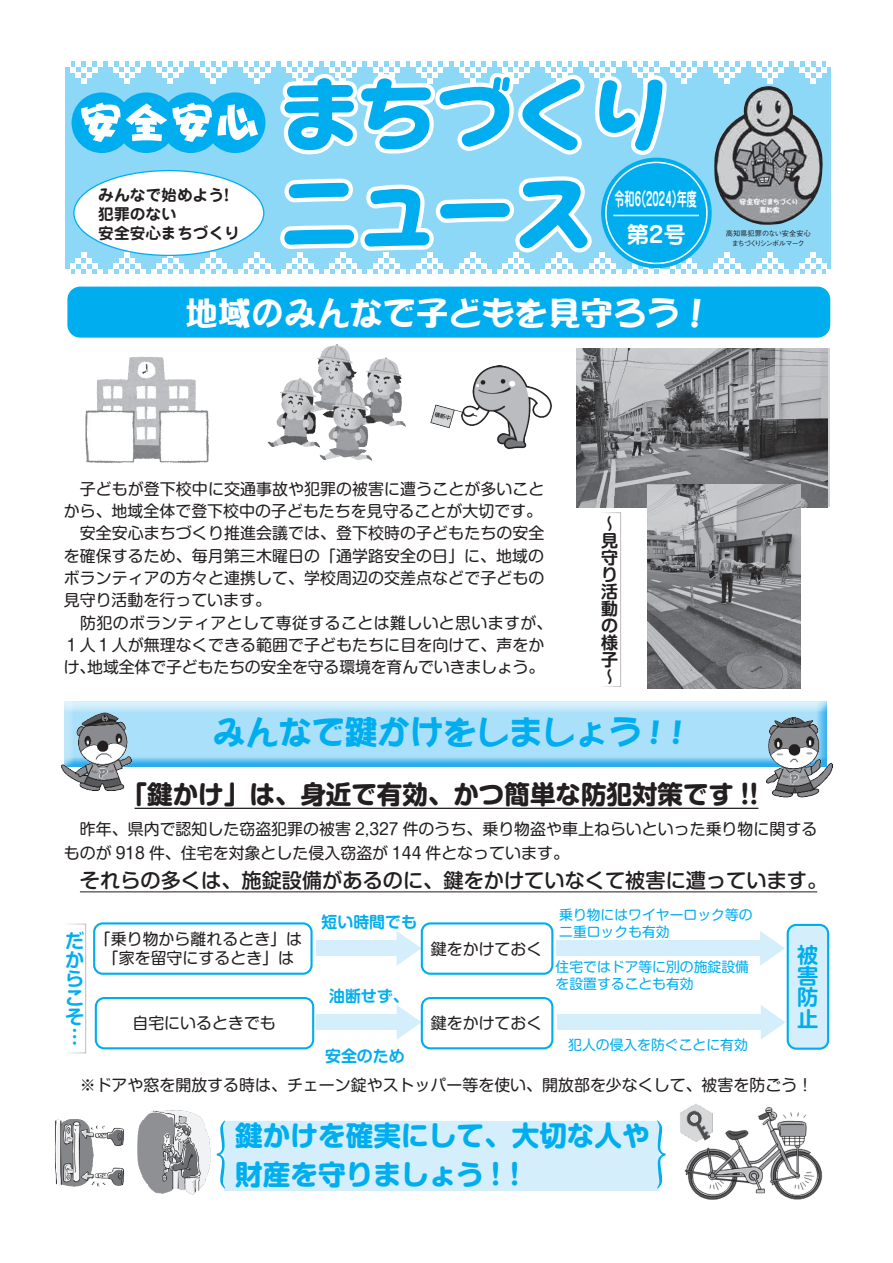
<style>
.page{position:relative;width:893px;height:1263px;background:#fff}
.page>*{position:absolute;margin:0;border:0;box-sizing:border-box;transform-origin:0 0}
.t1{font:300 70.2px "Ryumin Pro";color:#00aeef}
.t2{font:33px "DFPOP1 Std W12";color:#fff}
.t3{font:33px "DFPOP1 Std W12";color:#00aeef}
.t4{font:700 27.6px "Shin M Go Pro";color:#00aeef}
.t5{font:700 25.5px "Shin M Go Pro";color:#231f20}
.t6{font:700 22.5px "Jun 501 Pro";color:#fff}
.t7{font:700 21.3px/21.3px "Shin M Go Pro De";color:#00aeef;text-align:justify}
.t8{font:500 20.25px "Shin M Go Pro";color:#231f20}
.t9{font:700 19.2px/19.2px "Shin M Go Pro De";color:#00aeef;text-align:justify}
.t10{font:700 18.75px "Jun 501 Pro";color:#fff;scale:.54 1}
.t11{font:700 16.95px/17px "Shin M Go Pro De";color:#231f20}
.t12{font:15.9px/22.4px "Shin M Go Pro";color:#231f20}
.t13{font:700 15.9px "Shin M Go Pro De";color:#00aeef}
.t14{font:700 15.75px/18.9px "Jun 501 Pro";color:#231f20}
.t15{font:13.8px/17px "Shin M Go Pro";color:#00aeef}
.t16{font:500 7.2px/10.1px "Gothic BBB Pro";letter-spacing:-.08em;color:#231f20;text-align:center}
.s1{font-weight:400}
</style>
<div class="page">
<div style="left:224px;top:1121px;width:434px;height:70px;background:#d4effb"></div>
<div style="left:67px;top:287px;width:763px;height:51px;background:#00aeef;border-radius:13px"></div>
<img style="left:576px;top:349px;width:251px;height:158px">
<img style="left:647px;top:485px;width:153px;height:204px">
<img style="left:430px;top:365px;width:122px;height:85px">
<img style="left:267px;top:344px;width:139px;height:117px">
<img style="left:85px;top:356px;width:124px;height:107px">
<div style="left:62px;top:699px;width:765px;height:64px;background:#fff;opacity:.75"></div>
<div style="left:62px;top:702px;width:765px;height:66px;background:#00aeef;opacity:.75"></div>
<hr style="left:135px;top:808px;width:623px;height:1px;background:#231f20">
<hr style="left:80px;top:891px;width:737px;height:1px;background:#231f20">
<div style="left:93px;top:922px;width:220px;height:53px;border:2px solid #00aeef;border-radius:9px"></div>
<div style="left:95px;top:997px;width:219px;height:52px;border:2px solid #00aeef;border-radius:9px"></div>
<div style="left:317px;top:941px;width:85px;height:15px;background:#d4effb"></div>
<svg style="left:396px;top:931px;width:25px;height:35px"></svg>
<div style="left:317px;top:1015px;width:85px;height:15px;background:#d4effb"></div>
<svg style="left:397px;top:1005px;width:24px;height:35px"></svg>
<div style="left:421px;top:997px;width:132px;height:52px;border:2px solid #00aeef;border-radius:9px"></div>
<div style="left:421px;top:922px;width:132px;height:53px;border:2px solid #00aeef;border-radius:9px"></div>
<div style="left:64px;top:924px;width:22px;height:129px;border:1px solid #fff"></div>
<div style="left:788px;top:925px;width:40px;height:124px;background:#d4effb;border-radius:9px"></div>
<div style="left:787px;top:924px;width:42px;height:126px;border:2px solid #00aeef;border-radius:9px"></div>
<div style="left:556px;top:941px;width:211px;height:15px;background:#d4effb"></div>
<svg style="left:760px;top:931px;width:25px;height:35px"></svg>
<div style="left:557px;top:1015px;width:211px;height:15px;background:#d4effb"></div>
<svg style="left:761px;top:1005px;width:25px;height:34px"></svg>
<img style="left:684px;top:1107px;width:139px;height:93px">
<img style="left:680px;top:1103px;width:37px;height:40px">
<img style="left:55px;top:1119px;width:69px;height:68px">
<img style="left:137px;top:1110px;width:74px;height:85px">
<img style="left:61px;top:708px;width:82px;height:83px">
<img style="left:757px;top:714px;width:76px;height:84px">
<div style="left:599px;top:512px;width:22px;height:175px;border:1px solid #fff"></div>
<div style="left:65px;top:62px;width:765px;height:212px;background:#8dd7f7"></div>
<svg style="left:708px;top:62px;width:123px;height:21px"></svg>
<svg style="left:195px;top:253px;width:37px;height:21px"></svg>
<svg style="left:65px;top:253px;width:124px;height:21px"></svg>
<svg style="left:627px;top:253px;width:75px;height:21px"></svg>
<svg style="left:708px;top:253px;width:123px;height:21px"></svg>
<div style="left:74px;top:171px;width:190px;height:84px;background:#fff;border-radius:50%"></div>
<svg style="left:601px;top:158px;width:111px;height:110px"></svg>
<div style="left:606px;top:162px;width:101px;height:101px;background:#00aeef;border-radius:50%"></div>
<div style="left:605px;top:162px;width:103px;height:102px;border:2px solid #fff;border-radius:50%"></div>
<img style="left:714px;top:86px;width:109px;height:139px">
<hr style="left:613px;top:215px;width:86px;height:1px;background:#fff">
<svg style="left:238px;top:176px;width:383px;height:98px"></svg>
<svg style="left:65px;top:62px;width:637px;height:93px"></svg>
<svg style="left:658px;top:1121px;width:1px;height:67px"></svg>
<p class="t14" style="left:98px;top:184px;width:143px">みんなで始めよう!犯罪のない<br>安全安心まちづくり</p>
<p class="t10" style="left:614px;top:184px;width:154px">令和6（2024）年度</p>
<p class="t6" style="left:627px;top:216px;width:61px">第2号</p>
<p class="t2" style="left:185px;top:295px;width:529px">地域のみんなで子どもを見守ろう！</p>
<p class="t16" style="left:726px;top:227px;width:87px">高知県犯罪のない安全安心まちづくりシンボルマーク</p>
<p class="t12" style="left:64px;top:475px;width:482px">　子どもが登下校中に交通事故や犯罪の被害に遭うことが多いことから、地域全体で登下校中の子どもたちを見守ることが大切です。</p>
<p class="t12" style="left:64px;top:520px;width:482px;text-align:justify">　安全安心まちづくり推進会議では、登下校時の子どもたちの安全を確保するため、毎月第三木曜日の「通学路安全の日」に、地域のボランティアの方々と連携して、学校周辺の交差点などで子どもの見守り活動を行っています。</p>
<p class="t12" style="left:64px;top:609px;width:578px">　防犯のボランティアとして専従することは難しいと思いますが、<br>１人１人が無理なくできる範囲で子どもたちに目を向けて、声をか<br>け、地域全体で子どもたちの安全を守る環境を育んでいきましょう。　　　　　　</p>
<p class="t11" style="left:601px;top:513px;width:18px">～見守り活動の様子～</p>
<p class="t3" style="left:213px;top:715px;width:471px">みんなで鍵かけをしましょう ! !</p>
<p class="t5" style="left:122px;top:773px;width:638px">「鍵かけ」は、身近で有効、かつ簡単な防犯対策です !!</p>
<p class="t12" style="left:64px;top:815px;width:755px;line-height:24.5px">　昨年、県内で認知した窃盗犯罪の被害 2,327 件のうち、乗り物盗や車上ねらいといった乗り物に関するものが 918 件、住宅を対象とした侵入窃盗が 144 件となっています。</p>
<p class="t8" style="left:80px;top:863px;width:749px">それらの多くは、施錠設備があるのに、鍵をかけていなくて被害に遭っています<span class="s1">。</span></p>
<p class="t15" style="left:559px;top:904px;width:195px">乗り物にはワイヤーロック等の二重ロックも有効</p>
<p class="t15" style="left:556px;top:957px;width:195px">住宅ではドア等に別の施錠設備を設置することも有効</p>
<p class="t13" style="left:321px;top:909px;width:97px">短い時間でも</p>
<p class="t9" style="left:65px;top:929px;width:20px">だからこそ…</p>
<p class="t12" style="left:95px;top:926px;width:209px">「乗り物から離れるとき」は</p>
<p class="t12" style="left:103px;top:945px;width:193px">「家を留守にするとき」は</p>
<p class="t12" style="left:431px;top:935px;width:113px">鍵をかけておく</p>
<p class="t7" style="left:797px;top:942px;width:22px">被害防止</p>
<p class="t13" style="left:329px;top:983px;width:81px">油断せず、</p>
<p class="t12" style="left:132px;top:1010px;width:145px">自宅にいるときでも</p>
<p class="t12" style="left:431px;top:1010px;width:113px">鍵をかけておく</p>
<p class="t15" style="left:568px;top:1034px;width:181px">犯人の侵入を防ぐことに有効</p>
<p class="t12" style="left:80px;top:1072px;width:735px">※ドアや窓を開放する時は、チェーン錠やストッパー等を使い、開放部を少なくして、被害を防ごう！</p>
<p class="t4" style="left:235px;top:1112px;width:416px">鍵かけを確実にして、大切な人や</p>
<p class="t13" style="left:325px;top:1043px;width:81px">安全のため</p>
<p class="t1" style="left:159px;top:1100px;width:72px">｛</p>
<p class="t4" style="left:235px;top:1152px;width:286px">財産を守りましょう ! !</p>
</div>
